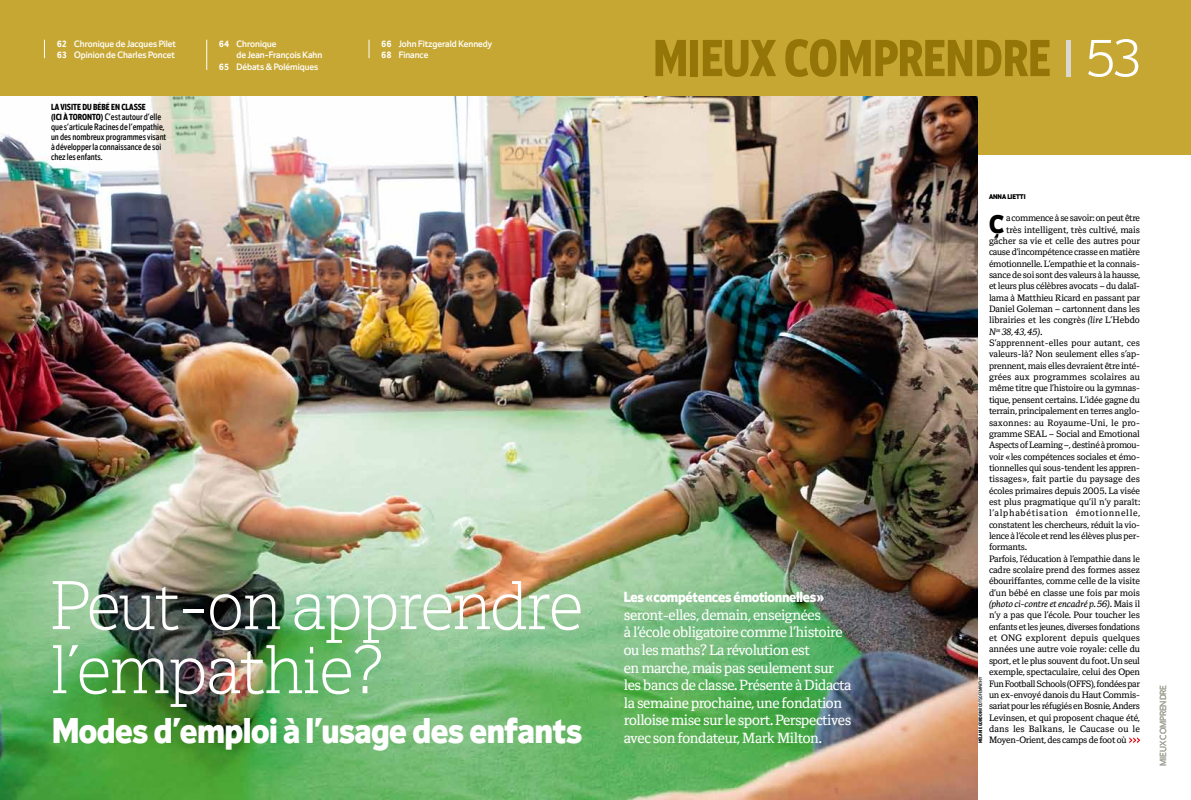
<style>
.page{position:relative;width:1191px;height:800px;background:#fff}
.page>*{position:absolute;margin:0;border:0;box-sizing:border-box;transform-origin:0 0}
.t1{font:300 70.3px/64px "Hebdo Egyptian";letter-spacing:-.005em;color:#fff}
.t2{font:700 53px "Hebdo Sans Cond";letter-spacing:-.005em;color:#947608}
.t3{font:900 36.6px "Hebdo Sans";letter-spacing:-.015em;color:#fff}
.t4{font:900 26px "Hebdo Sans";color:#000}
.t5{font:15px/17.5px "Hebdo Text";letter-spacing:-.02em;color:#fff}
.t6{font:900 15px "Hebdo Sans";letter-spacing:-.02em;color:#fff}
.t7{font:500 9.5px/11.3px "Hebdo Sans";color:#fff}
.t8{font:9.5px/10px "Hebdo Sans Cond";color:#000}
.t9{font:9.4px "Hebdo Text";letter-spacing:-.01em;color:#000}
.t10{font:9.4px "Hebdo Text";letter-spacing:.01em;color:#000}
.t11{font:9.4px "Hebdo Text";letter-spacing:.02em;color:#000}
.t12{font:9.4px "Hebdo Text";letter-spacing:.025em;color:#000}
.t13{font:italic 9.4px "Hebdo Text";letter-spacing:-.01em;color:#000}
.t14{font:9.4px "Hebdo Text";letter-spacing:-.03em;color:#000}
.t15{font:9.4px "Hebdo Text";letter-spacing:.08em;color:#000}
.t16{font:9.4px "Hebdo Text";letter-spacing:.015em;color:#000}
.t17{font:700 9px/10px "Hebdo Sans Cond";color:#000}
.t18{font:9px "Hebdo Sans";letter-spacing:-.005em;color:#a0a296}
.t19{font:900 7px "Hebdo Sans";color:#000}
.t20{font:5px "Hebdo Sans Cond";color:#000}
.s1{font-family:"Hebdo Sans Cond";font-weight:700}
.s2{font-weight:700;font-size:9px}
.s3{font-family:"Hebdo Sans";font-weight:300;color:#d9d7d0}
.s4{font-family:"Hebdo Sans";font-weight:300;color:#fff}
.s5{font-style:italic}
.s6{font-style:normal}
.s7{font-weight:700}
</style>
<div class="page">
<div style="left:0;top:0;width:595px;height:154px;background:#c7a733"></div>
<div style="left:595px;top:0;width:596px;height:154px;background:#c7a733"></div>
<svg style="left:44px;top:40px;width:1px;height:18px"></svg>
<hr style="left:206px;top:40px;width:1px;height:30px;background:#fff">
<svg style="left:368px;top:40px;width:1px;height:18px"></svg>
<img style="left:0;top:96px;width:977px;height:703px">
<svg style="left:1129px;top:737px;width:11px;height:6px"></svg>
<p class="t7" style="left:57px;top:39px;width:121px"><span class="s1">62</span> Chronique de Jacques Pilet<br><span class="s1">63</span> Opinion de Charles Poncet</p>
<p class="t17" style="left:51px;top:103px;width:96px">LA VISITE DU BÉBÉ EN CLASSE (ICI À TORON</p>
<p class="t8" style="left:51px;top:113px;width:117px;text-indent:41px"><span class="s2">TO)</span> C’est autour d’elle que s’articule Racines de l’empathie, un des nombreux programmes visant à développer la connaissance de soi chez les enfants.</p>
<p class="t7" style="left:219px;top:39px;width:59px"><span class="s1">64</span> Chronique</p>
<p class="t7" style="left:236px;top:50px;width:87px">de Jean-François Kahn</p>
<p class="t7" style="left:219px;top:61px;width:101px"><span class="s1">65</span> Débats &amp; Polémiques</p>
<p class="t7" style="left:381px;top:39px;width:112px"><span class="s1">66</span> John Fitzgerald Kennedy<br><span class="s1">68</span> Finance</p>
<h1 class="t1" style="left:51px;top:579px;width:533px">Peut-on apprendre l’empathie?</h1>
<h3 class="t3" style="left:52px;top:709px;width:531px">Modes d’emploi à l’usage des enfants</h3>
<h2 class="t2" style="left:653px;top:30px;width:488px">MIEUX COMPRENDRE<span class="s3">∑</span><span class="s4">53</span></h2>
<h3 class="t6" style="left:624px;top:588px;width:202px">Les «compétences émotionnelles»</h3>
<p class="t5" style="left:624px;top:607px;width:229px">seront-elles, demain, enseignées<br>à l’école obligatoire comme l’histoire ou les maths? La révolution est<br>en marche, mais pas seulement sur les bancs de classe. Présente à Didacta la semaine prochaine, une fondation rolloise mise sur le sport. Perspectives avec son fondateur, Mark Milton.</p>
<p class="t19" style="left:989px;top:192px;width:38px">anna lietti</p>
<h3 class="t4" style="left:989px;top:208px;width:16px">Ç</h3>
<p class="t9" style="left:1006px;top:213px;width:135px">a commence à se savoir: on peut être</p>
<p class="t9" style="left:1006px;top:224px;width:135px">très intelligent, très cultivé, mais</p>
<p class="t9" style="left:989px;top:235px;width:152px">gâcher sa vie et celle des autres pour</p>
<p class="t9" style="left:989px;top:247px;width:152px">cause d’incompétence crasse en matière</p>
<p class="t9" style="left:989px;top:258px;width:152px">émotionnelle. L’empathie et la connais-</p>
<p class="t9" style="left:989px;top:269px;width:152px">sance de soi sont des valeurs à la hausse,</p>
<p class="t9" style="left:989px;top:281px;width:153px">et leurs plus célèbres avocats – du dalaï-</p>
<p class="t9" style="left:989px;top:292px;width:152px">lama à Matthieu Ricard en passant par</p>
<p class="t9" style="left:989px;top:303px;width:152px">Daniel Goleman – cartonnent dans les</p>
<p class="t10" style="left:989px;top:315px;width:152px">librairies et les congrès <span class="s5">(lire</span> L’Hebdo</p>
<p class="t13" style="left:989px;top:326px;width:55px">N<sup>os</sup> 38, 43, 45)<span class="s6">.</span></p>
<p class="t11" style="left:989px;top:337px;width:152px">S’apprennent-elles pour autant, ces</p>
<p class="t9" style="left:989px;top:349px;width:153px">valeurs-là? Non seulement elles s’ap-</p>
<p class="t9" style="left:989px;top:360px;width:153px">prennent, mais elles devraient être inté-</p>
<p class="t11" style="left:989px;top:371px;width:152px">grées aux programmes scolaires au</p>
<p class="t9" style="left:989px;top:383px;width:152px">même titre que l’histoire ou la gymnas-</p>
<p class="t9" style="left:989px;top:394px;width:152px">tique, pensent certains. L’idée gagne du</p>
<p class="t9" style="left:989px;top:405px;width:152px">terrain, principalement en terres anglo-</p>
<p class="t16" style="left:989px;top:417px;width:152px">saxonnes: au Royaume-Uni, le pro-</p>
<p class="t9" style="left:989px;top:428px;width:152px">gramme SEAL – Social and Emotional</p>
<p class="t9" style="left:989px;top:439px;width:152px">Aspects of Learning <span class="s5">–,</span> destiné à promou-</p>
<p class="t9" style="left:989px;top:451px;width:152px">voir «les compétences sociales et émo-</p>
<p class="t9" style="left:989px;top:462px;width:152px">tionnelles qui sous-tendent les appren-</p>
<p class="t10" style="left:989px;top:473px;width:152px">tissages», fait partie du paysage des</p>
<p class="t9" style="left:989px;top:485px;width:152px">écoles primaires depuis 2005. La visée</p>
<p class="t9" style="left:989px;top:496px;width:152px">est plus pragmatique qu’il n’y paraît:</p>
<p class="t15" style="left:989px;top:507px;width:152px">l’alphabétisation émotionnelle,</p>
<p class="t9" style="left:989px;top:519px;width:152px">constatent les chercheurs, réduit la vio-</p>
<p class="t9" style="left:989px;top:530px;width:152px">lence à l’école et rend les élèves plus per-</p>
<p class="t9" style="left:989px;top:541px;width:39px">formants.</p>
<p class="t9" style="left:989px;top:553px;width:152px">Parfois, l’éducation à l’empathie dans le</p>
<p class="t9" style="left:989px;top:564px;width:152px">cadre scolaire prend des formes assez</p>
<p class="t9" style="left:989px;top:575px;width:152px">ébouriffantes, comme celle de la visite</p>
<p class="t9" style="left:989px;top:587px;width:152px">d’un bébé en classe une fois par mois</p>
<p class="t13" style="left:989px;top:598px;width:152px">(photo ci-contre et encadré p. 56)<span class="s6">. Mais il</span></p>
<p class="t9" style="left:989px;top:609px;width:152px">n’y a pas que l’école. Pour toucher les</p>
<p class="t9" style="left:989px;top:621px;width:152px">enfants et les jeunes, diverses fondations</p>
<p class="t12" style="left:989px;top:632px;width:152px">et ONG explorent depuis quelques</p>
<p class="t9" style="left:989px;top:643px;width:152px">années une autre voie royale: celle du</p>
<p class="t9" style="left:989px;top:655px;width:152px">sport, et le plus souvent du foot. Un seul</p>
<p class="t9" style="left:989px;top:666px;width:152px">exemple, spectaculaire, celui des Open</p>
<p class="t14" style="left:989px;top:677px;width:152px">Fun Football Schools (OFFS), fondées par</p>
<p class="t9" style="left:989px;top:689px;width:152px">un ex-envoyé danois du Haut Commis-</p>
<p class="t9" style="left:989px;top:700px;width:152px">sariat pour les réfugiés en Bosnie, Anders</p>
<p class="t9" style="left:989px;top:711px;width:152px">Levinsen, et qui proposent chaque été,</p>
<p class="t12" style="left:989px;top:723px;width:152px">dans les Balkans, le Caucase ou le</p>
<p class="t9" style="left:989px;top:734px;width:139px">Moyen-Orient, des camps de foot où</p>
<p class="t20" style="left:977px;top:743px;width:68px;rotate:-90deg"><span class="s7">MÉLANIE GORDON</span> roots of empathy</p>
<p class="t18" style="left:1158px;top:765px;width:82px;rotate:-90deg">Mieux comprendre</p>
</div>
